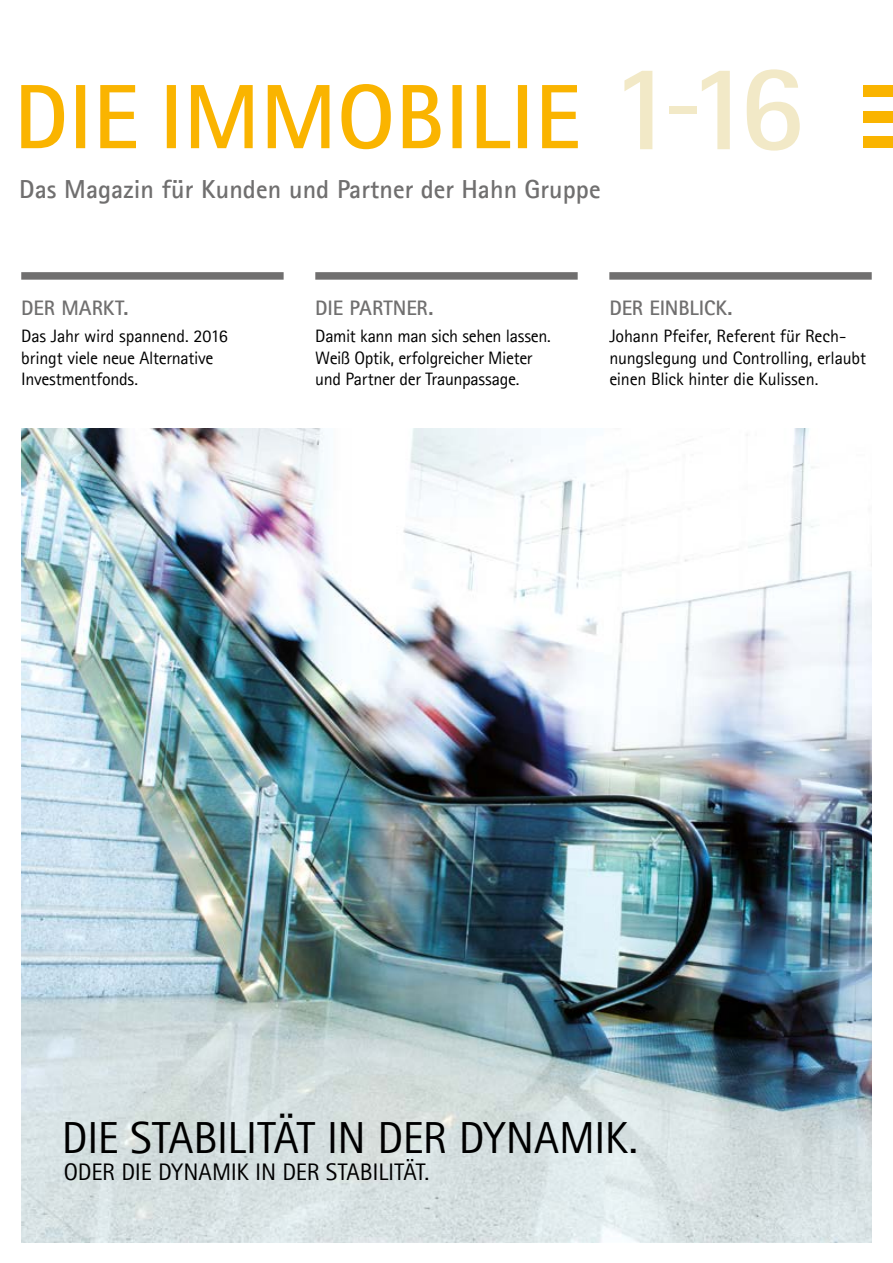
<style>
.page{position:relative;width:893px;height:1263px;background:#fff}
.page>*{position:absolute;margin:0;border:0;box-sizing:border-box;transform-origin:0 0}
.t1{font:700 123.75px "Agfa Rotis Sans Serif";color:#f2e9c7}
.t2{font:45px "Agfa Rotis Sans Serif";letter-spacing:-.015em;color:#000}
.t3{font:700 26.1px "Agfa Rotis Sans Serif";color:#706f6f}
.t4{font:24px "Agfa Rotis Sans Serif";letter-spacing:-.01em;color:#000}
.t5{font:700 21px "Agfa Rotis Sans Serif";letter-spacing:-.005em;color:#706f6f}
.t6{font:18px/21.6px "Agfa Rotis Sans Serif";letter-spacing:-.015em;color:#000}
</style>
<div class="page">
<div style="left:863px;top:85px;width:30px;height:12px;background:#fab400"></div>
<div style="left:863px;top:136px;width:30px;height:12px;background:#fab400"></div>
<div style="left:863px;top:111px;width:30px;height:12px;background:#fab400"></div>
<div style="left:21px;top:272px;width:263px;height:8px;background:#706f6f"></div>
<div style="left:609px;top:272px;width:263px;height:8px;background:#706f6f"></div>
<div style="left:315px;top:272px;width:263px;height:8px;background:#706f6f"></div>
<img style="left:21px;top:429px;width:851px;height:813px">
<svg style="left:21px;top:84px;width:557px;height:65px"></svg>
<h3 class="t3" style="left:19px;top:172px;width:583px">Das Magazin für Kunden und Partner der Hahn Gruppe</h3>
<h1 class="t1" style="left:609px;top:29px;width:197px">1<sup>-</sup>16</h1>
<p class="t5" style="left:21px;top:294px;width:109px">DER MARKT.</p>
<p class="t5" style="left:315px;top:294px;width:120px">DIE PARTNER.</p>
<p class="t5" style="left:609px;top:294px;width:125px">DER EINBLICK.</p>
<p class="t6" style="left:21px;top:325px;width:208px">Das Jahr wird spannend. 2016 bringt viele neue Alternative<br>Investmentfonds.</p>
<p class="t6" style="left:609px;top:325px;width:258px">Johann Pfeifer, Referent für Rech&shy;nungslegung und Controlling, erlaubt einen Blick hinter die Kulissen.</p>
<p class="t6" style="left:315px;top:325px;width:237px">Damit kann man sich sehen lassen.<br>Weiß Optik, erfolgreicher Mieter und Partner der Traunpassage.</p>
<h2 class="t2" style="left:62px;top:1110px;width:578px">DIE STABILITÄT IN DER DYNAMIK.</h2>
<h3 class="t4" style="left:64px;top:1157px;width:367px">ODER DIE DYNAMIK IN DER STABILITÄT.</h3>
</div>
